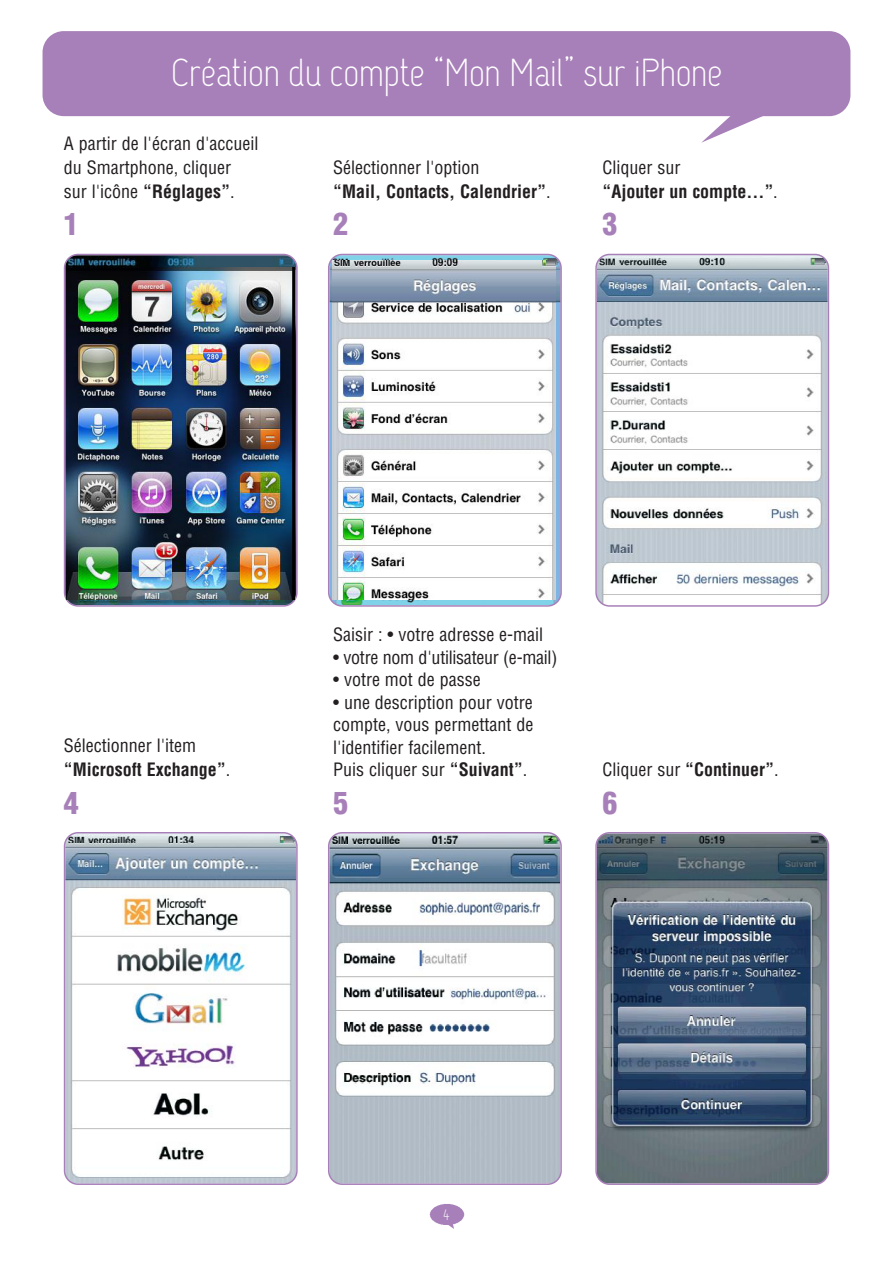
<style>
.page{position:relative;width:893px;height:1263px;background:#fff}
.page>*{position:absolute;margin:0;border:0;box-sizing:border-box;transform-origin:0 0}
.t1{font:39px "Capsuula";color:#fff}
.t2{font:900 condensed 30px "Helvetica";color:#a880b9}
.t3{font:condensed 18px/24px "Helvetica";color:#231f20}
.t4{font:700 condensed 18px/24px "Helvetica";color:#231f20}
.t5{font:15px "Capsuula";color:#fff}
.s1{font-weight:700}
.s2{font-weight:400}
</style>
<div class="page">
<img style="left:429px;top:1204px;width:36px;height:25px">
<div style="left:43px;top:31px;width:807px;height:85px;background:#a880b9;border-radius:21px"></div>
<svg style="left:701px;top:116px;width:72px;height:27px"></svg>
<img style="left:64px;top:254px;width:234px;height:353px">
<svg style="left:595px;top:254px;width:234px;height:353px"></svg>
<svg style="left:328px;top:254px;width:234px;height:353px;background:#95b5d5"></svg>
<svg style="left:64px;top:832px;width:234px;height:353px"></svg>
<svg style="left:595px;top:832px;width:234px;height:353px;background:#596a7d"></svg>
<svg style="left:328px;top:832px;width:234px;height:353px"></svg>
<img style="left:67px;top:268px;width:227px;height:331px">
<img style="left:333px;top:260px;width:223px;height:339px">
<p class="t1" style="left:171px;top:50px;width:553px">Création du compte “Mon Mail” sur iPhone</p>
<p class="t3" style="left:64px;top:131px;width:196px">A partir de l'écran d'accueil du Smartphone, cliquer sur l'icône <span class="s1">“Réglages”</span>.</p>
<p class="t2" style="left:64px;top:205px;width:16px">1</p>
<p class="t4" style="left:333px;top:155px;width:219px"><span class="s2">Sélectionner l'option<br></span>“Mail, Contacts, Calendrier”<span class="s2">.</span></p>
<p class="t2" style="left:333px;top:205px;width:16px">2</p>
<p class="t4" style="left:602px;top:155px;width:177px"><span class="s2">Cliquer sur<br></span>“Ajouter un compte…”<span class="s2">.</span></p>
<p class="t2" style="left:602px;top:205px;width:16px">3</p>
<p class="t3" style="left:64px;top:733px;width:168px">Sélectionner l'item <span class="s1">“Microsoft Exchange”</span>.</p>
<p class="t2" style="left:64px;top:784px;width:16px">4</p>
<p class="t3" style="left:333px;top:622px;width:212px">Saisir : • votre adresse e-mail</p>
<p class="t3" style="left:333px;top:645px;width:226px">• votre nom d'utilisateur (e-mail)</p>
<p class="t3" style="left:333px;top:667px;width:149px">• votre mot de passe</p>
<p class="t3" style="left:333px;top:691px;width:202px;line-height:22.5px">• une description pour votre compte, vous permettant de l'identifier facilement.<br>Puis cliquer sur <span class="s1">“Suivant”</span>.</p>
<p class="t2" style="left:333px;top:784px;width:16px">5</p>
<p class="t3" style="left:602px;top:757px;width:178px">Cliquer sur <span class="s1">“Continuer”</span>.</p>
<p class="t2" style="left:602px;top:784px;width:16px">6</p>
<p class="t5" style="left:443px;top:1206px;width:8px">4</p>
</div>
